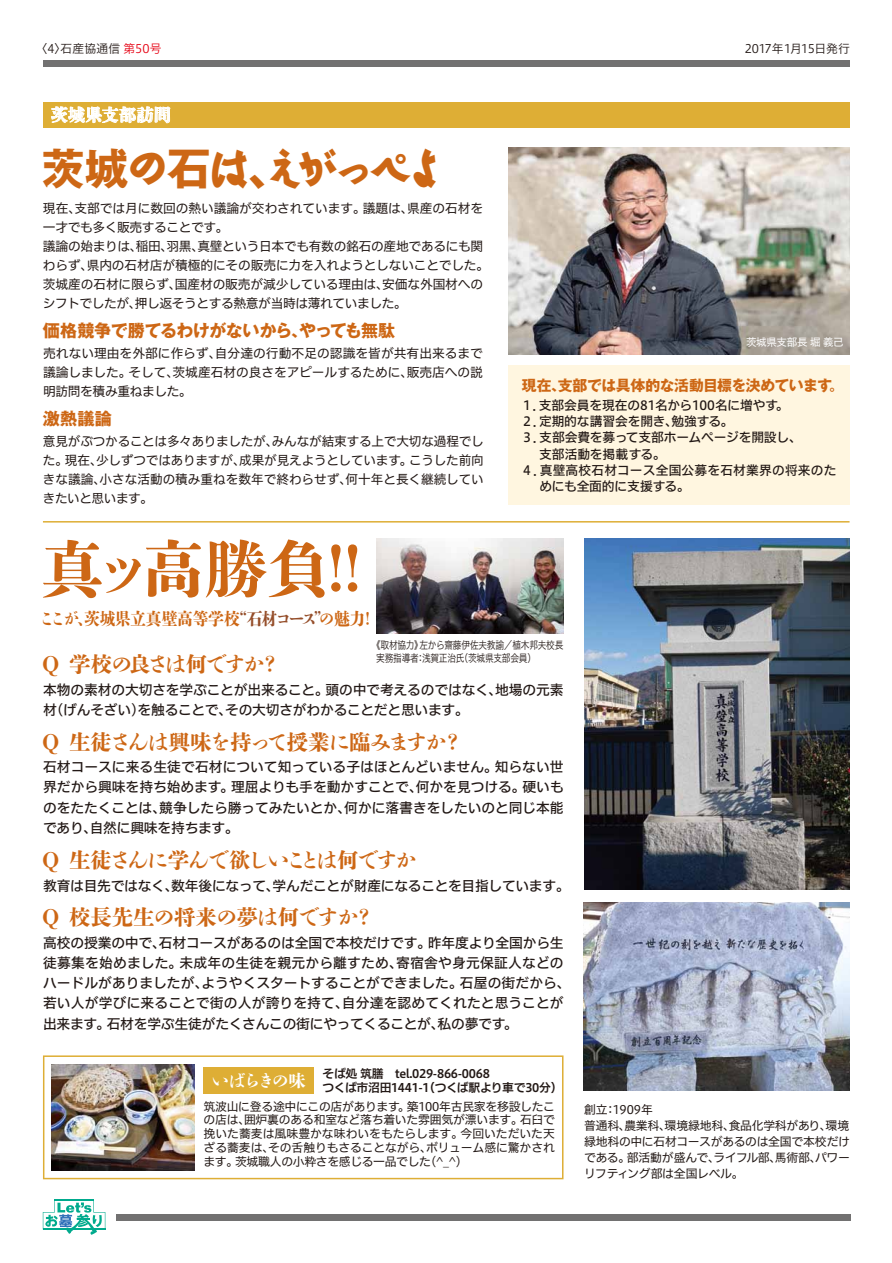
<style>
.page{position:relative;width:892px;height:1263px;background:#fff}
.page>*{position:absolute;margin:0;border:0;box-sizing:border-box;transform-origin:0 0}
.t1{font:63px "Shuei Shogo M Std H";letter-spacing:-.1em;color:#cd6715}
.t2{font:700 43.5px "Zen Go N Std";letter-spacing:-.17em;color:#cd6715}
.t3{font:21.3px "Shuei Shogo M Std H";letter-spacing:-.055em;color:#cd6715}
.t4{font:21.3px "Shuei Shogo M Std H";letter-spacing:-.03em;color:#cd6715}
.t5{font:21.3px "Shuei Shogo M Std H";letter-spacing:-.105em;color:#cd6715}
.t6{font:700 17.1px "Gothic MB101 Pr 6 N";letter-spacing:-.03em;color:#cd6715}
.t7{font:17.1px "Shuei Shogo M Std H";letter-spacing:-.015em;color:#cd6715;scale:.92 1}
.t8{font:17.1px "Shuei Shogo M Std H";letter-spacing:.015em;color:#fff}
.t9{font:700 14.85px "Gothic MB101 Pr 6 N";letter-spacing:-.03em;color:#cd6715}
.t10{font:13.8px/20.2px "Hiragino UD Sans F Std N W5";letter-spacing:-.01em;color:#221815}
.t11{font:12.75px/19px "Hiragino UD Sans F Std N W4";letter-spacing:-.015em;color:#221815;text-align:justify}
.t12{font:12.75px/16px "Hiragino UD Sans F Std N W5";letter-spacing:-.01em;color:#221815}
.t13{font:11.85px/13.8px "Hiragino UD Sans F Std N W4";letter-spacing:-.025em;color:#221815;text-align:justify}
.t14{font:11.85px/13.8px "Hiragino UD Sans F Std N W6";letter-spacing:-.025em;color:#221815}
.t15{font:11.85px "Hiragino UD Sans F Std N W3";color:#221815}
.t16{font:11.85px "Hiragino UD Sans F Std N W3";letter-spacing:-.035em;color:#221815}
.t17{font:10.5px/13.5px "Hiragino UD Sans F Std N W3";letter-spacing:-.025em;color:#221815;scale:.83 1}
.t18{font:10.5px "Hiragino UD Sans F Std N W4";letter-spacing:-.03em;color:#fff}
.s1{color:#e60012}
.s2{font-family:"Gothic MB101 Pr 6 N"}
.s3{color:#954e2a}
</style>
<div class="page">
<div style="left:508px;top:365px;width:341px;height:140px;background:#fff6e0"></div>
<div style="left:43px;top:102px;width:806px;height:25px;background:#deae35"></div>
<div style="left:116px;top:1214px;width:735px;height:6px;background:#727171"></div>
<hr style="left:54px;top:1199px;width:40px;height:2px;background:#00aa8d">
<svg style="left:43px;top:1201px;width:62px;height:34px"></svg>
<div style="left:43px;top:60px;width:806px;height:6px;background:#727171"></div>
<svg style="left:51px;top:107px;width:119px;height:16px"></svg>
<img style="left:508px;top:147px;width:341px;height:208px">
<svg style="left:43px;top:1055px;width:520px;height:124px"></svg>
<img style="left:51px;top:1064px;width:144px;height:106px">
<img style="left:377px;top:539px;width:186px;height:94px">
<hr style="left:43px;top:521px;width:806px;height:1px;background:#deae35">
<img style="left:584px;top:903px;width:265px;height:188px">
<img style="left:584px;top:539px;width:265px;height:350px">
<p class="t15" style="left:36px;top:39px;width:127px">〈4〉石産協通信 <span class="s1">第50号</span></p>
<p class="t16" style="left:745px;top:39px;width:107px">2017年1月15日発行</p>
<p class="t8" style="left:51px;top:103px;width:122px">茨城県支部訪問</p>
<h2 class="t2" style="left:42px;top:137px;width:408px"><span class="s2">茨城</span>の<span class="s2">石</span>は、えがっぺよ</h2>
<p class="t11" style="left:43px;top:198px;width:448px;text-align:left">現在、支部では月に数回の熱い議論が交わされています。議題は、県産の石材を一才でも多く販売することです。<br>議論の始まりは、稲田、羽黒、真壁という日本でも有数の銘石の産地であるにも関わらず、県内の石材店が積極的にその販売に力を入れようとしないことでした。茨城産の石材に限らず、国産材の販売が減少している理由は、安価な外国材へのシフトでしたが、押し返そうとする熱意が当時は薄れていました。</p>
<p class="t6" style="left:43px;top:316px;width:354px">価格競争で勝てるわけがないから、やっても無駄</p>
<p class="t11" style="left:43px;top:343px;width:441px">売れない理由を外部に作らず、自分達の行動不足の認識を皆が共有出来るまで議論しました。そして、茨城産石材の良さをアピールするために、販売店への説明訪問を積み重ねました。</p>
<p class="t6" style="left:43px;top:404px;width:71px">激熱議論</p>
<p class="t11" style="left:43px;top:431px;width:442px">意見がぶつかることは多々ありましたが、みんなが結束する上で大切な過程でした。現在、少しずつではありますが、成果が見えようとしています。こうした前向きな議論、小さな活動の積み重ねを数年で終わらせず、何十年と長く継続していきたいと思います。</p>
<h1 class="t1" style="left:41px;top:524px;width:345px">真ッ高勝負！！</h1>
<p class="t7" style="left:39px;top:607px;width:367px">ここが、茨城県立真壁高等学校<span class="s3">“石材コース”</span>の魅力！</p>
<p class="t18" style="left:746px;top:334px;width:99px">茨城県支部長 堀 義己</p>
<p class="t9" style="left:522px;top:373px;width:324px">現在、支部では具体的な活動目標を決めています。</p>
<p class="t12" style="left:521px;top:397px;width:317px">１．支部会員を現在の81名から100名に増やす。<br>２．定期的な講習会を開き、勉強する。<br>３．支部会費を募って支部ホームページを開設し、<br>　 支部活動を掲載する。<br>４．真壁高校石材コース全国公募を石材業界の将来のた　 めにも全面的に支援する。</p>
<h3 class="t5" style="left:40px;top:649px;width:242px">Ｑ 学校の良さは何ですか？</h3>
<p class="t17" style="left:376px;top:638px;width:227px;text-indent:-4px">《取材協力》左から齋藤伊佐夫教諭／植木邦夫校長実務指導者：浅賀正治氏（茨城県支部会員）</p>
<p class="t10" style="left:43px;top:679px;width:522px">本物の素材の大切さを学ぶことが出来ること。頭の中で考えるのではなく、地場の元素材(げんそざい)を触ることで、その大切さがわかることだと思います。</p>
<h3 class="t3" style="left:40px;top:727px;width:424px">Ｑ 生徒さんは興味を持って授業に臨みますか？</h3>
<p class="t10" style="left:43px;top:756px;width:522px;text-align:justify">石材コースに来る生徒で石材について知っている子はほとんどいません。知らない世界だから興味を持ち始めます。理屈よりも手を動かすことで、何かを見つける。硬いものをたたくことは、競争したら勝ってみたいとか、何かに落書きをしたいのと同じ本能であり、自然に興味を持ちます。</p>
<h3 class="t3" style="left:40px;top:845px;width:378px">Ｑ 生徒さんに学んで欲しいことは何ですか</h3>
<p class="t10" style="left:43px;top:874px;width:528px">教育は目先ではなく、数年後になって、学んだことが財産になることを目指しています。</p>
<h3 class="t4" style="left:40px;top:902px;width:336px">Ｑ 校長先生の将来の夢は何ですか？</h3>
<p class="t10" style="left:43px;top:931px;width:529px">高校の授業の中で、石材コースがあるのは全国で本校だけです。昨年度より全国から生徒募集を始めました。未成年の生徒を親元から離すため、寄宿舎や身元保証人などのハードルがありましたが、ようやくスタートすることができました。石屋の街だから、若い人が学びに来ることで街の人が誇りを持て、自分達を認めてくれたと思うことが出来ます。石材を学ぶ生徒がたくさんこの街にやってくることが、私の夢です。</p>
<p class="t14" style="left:212px;top:1066px;width:352px;text-indent:111px">そば処 筑膳　tel.029-866-0068<br><sup>いばらきの味</sup> つくば市沼田1441-1（つくば駅より車で30分）</p>
<p class="t13" style="left:203px;top:1098px;width:353px">筑波山に登る途中にこの店があります。築100年古民家を移設したこの店は、囲炉裏のある和室など落ち着いた雰囲気が漂います。石臼で挽いた蕎麦は風味豊かな味わいをもたらします。今回いただいた天ざる蕎麦は、その舌触りもさることながら、ボリューム感に驚かされます。茨城職人の小粋さを感じる一品でした(^_^)</p>
<p class="t13" style="left:584px;top:1100px;width:267px;line-height:16.2px;text-align:left">創立：1909年<br>普通科、農業科、環境緑地科、食品化学科があり、環境緑地科の中に石材コースがあるのは全国で本校だけである。部活動が盛んで、ライフル部、馬術部、パワーリフティング部は全国レベル。</p>
</div>
